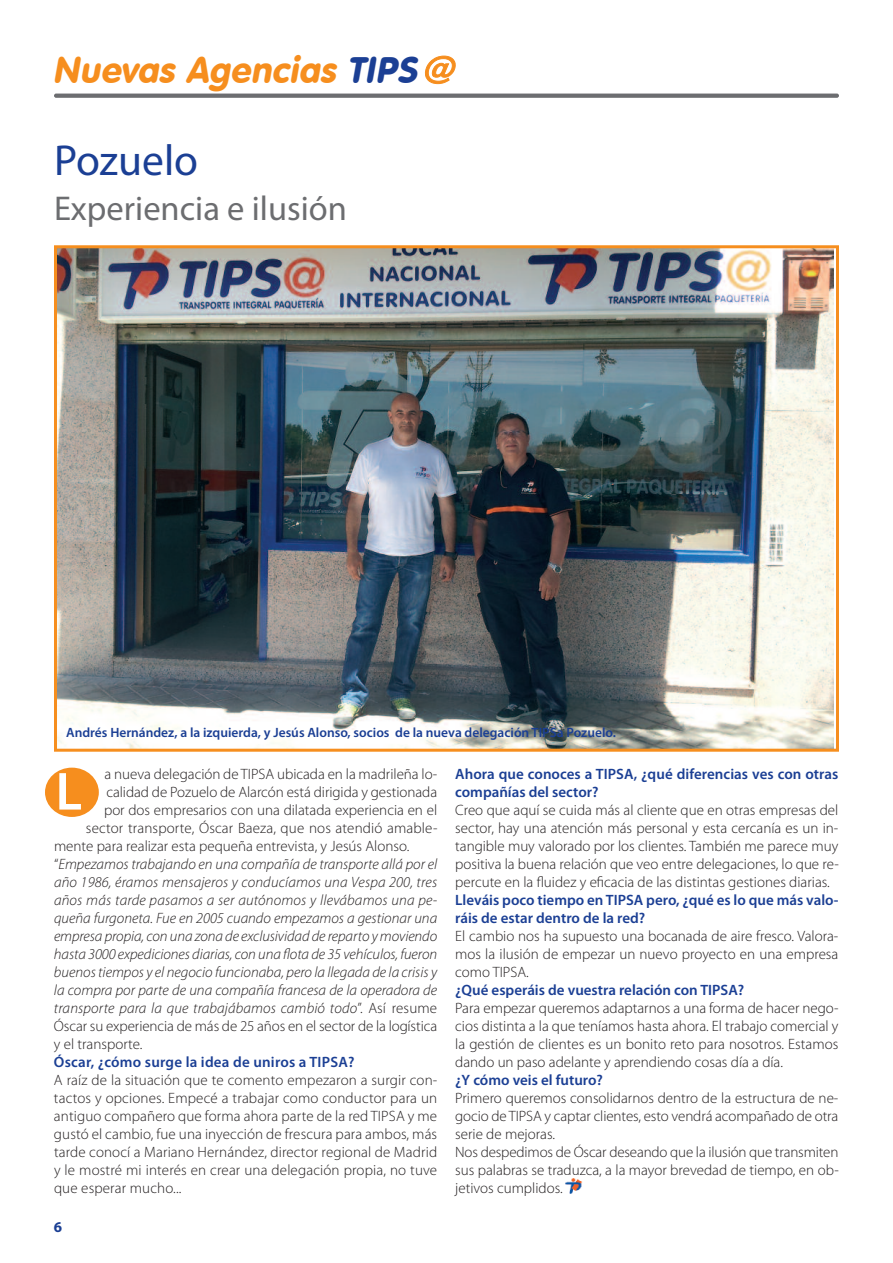
<style>
.page{position:relative;width:893px;height:1263px;background:#fff}
.page>*{position:absolute;margin:0;border:0;box-sizing:border-box;transform-origin:0 0}
.t1{font:600 54px "Myriad Pro";color:#fff}
.t2{font:43.5px "Myriad Pro";color:#1b3f94}
.t3{font:italic 36px "VAG Rounded BT";color:#f68e1e}
.t4{font:34.5px "Myriad Pro";color:#6c6d70}
.t5{font:300 15px/18px "Myriad Pro";color:#231f20;text-align:justify}
.t6{font:italic 300 15px "Myriad Pro";color:#231f20}
.t7{font:600 15px/18px "Myriad Pro";color:#1b3f94}
.t8{font:700 15px "Myriad Pro";color:#1b3f94}
.t9{font:600 13.5px "Myriad Pro";color:#1b3f94}
.s1{color:#1b3f94}
.s2{font-size:31.5px}
.s3{font-style:normal}
</style>
<div class="page">
<img style="left:58px;top:249px;width:776px;height:499px">
<div style="left:54px;top:245px;width:785px;height:507px;border:3px solid #f68e1e"></div>
<svg style="left:54px;top:94px;width:785px;height:4px;background:#737476"></svg>
<div style="left:45px;top:768px;width:54px;height:49px;background:#f68e1e;border-radius:50%"></div>
<img style="left:565px;top:1178px;width:18px;height:16px">
<h3 class="t3" style="left:52px;top:47px;width:409px">Nuevas Agencias <span class="s1">TIPS</span> <span class="s2">@</span></h3>
<h2 class="t2" style="left:54px;top:144px;width:146px">Pozuelo</h2>
<h3 class="t4" style="left:54px;top:196px;width:294px">Experiencia e ilusión</h3>
<p class="t9" style="left:66px;top:727px;width:551px">Andrés Hernández, a la izquierda, y Jesús Alonso, socios de la nueva delegación TIPSa Pozuelo.</p>
<p class="t5" style="left:105px;top:766px;width:334px">a nueva delegación de TIPSA ubicada en la madrileña lo-</p>
<p class="t5" style="left:106px;top:784px;width:332px">calidad de Pozuelo de Alarcón está dirigida y gestionada</p>
<p class="t5" style="left:104px;top:802px;width:335px">por dos empresarios con una dilatada experiencia en el</p>
<p class="t5" style="left:86px;top:820px;width:353px">sector transporte, Óscar Baeza, que nos atendió amable-</p>
<p class="t5" style="left:54px;top:838px;width:357px">mente para realizar esta pequeña entrevista, y Jesús Alonso.</p>
<p class="t6" style="left:54px;top:858px;width:385px"><span class="s3">“</span>Empezamos trabajando en una compañía de transporte allá por el</p>
<p class="t6" style="left:54px;top:876px;width:385px">año 1986, éramos mensajeros y conducíamos una Vespa 200, tres</p>
<p class="t6" style="left:54px;top:894px;width:385px">años más tarde pasamos a ser autónomos y llevábamos una pe-</p>
<p class="t6" style="left:54px;top:912px;width:385px">queña furgoneta. Fue en 2005 cuando empezamos a gestionar una</p>
<p class="t6" style="left:54px;top:930px;width:385px">empresa propia, con una zona de exclusividad de reparto ymoviendo</p>
<p class="t6" style="left:54px;top:948px;width:385px">hasta 3000 expediciones diarias, con una flota de 35 vehículos, fueron</p>
<p class="t6" style="left:54px;top:966px;width:385px">buenos tiempos y el negocio funcionaba, pero la llegada de la crisis y</p>
<p class="t6" style="left:54px;top:984px;width:385px">la compra por parte de una compañía francesa de la operadora de</p>
<p class="t6" style="left:54px;top:1002px;width:385px">transporte para la que trabajábamos cambió todo<span class="s3">”. Así resume</span></p>
<p class="t5" style="left:54px;top:1018px;width:385px">Óscar su experiencia de más de 25 años en el sector de la logística</p>
<p class="t5" style="left:54px;top:1036px;width:90px">y el transporte.</p>
<p class="t7" style="left:54px;top:1054px;width:302px">Óscar, ¿cómo surge la idea de uniros a TIPSA?</p>
<p class="t5" style="left:54px;top:1072px;width:385px">A raíz de la situación que te comento empezaron a surgir con&shy;tactos y opciones. Empecé a trabajar como conductor para un antiguo compañero que forma ahora parte de la red TIPSA y me gustó el cambio, fue una inyección de frescura para ambos, más tarde conocí a Mariano Hernández, director regional de Madrid y le mostré mi interés en crear una delegación propia, no tuve que esperar mucho...</p>
<h1 class="t1" style="left:56px;top:771px;width:28px">L</h1>
<p class="t8" style="left:54px;top:1221px;width:10px">6</p>
<p class="t7" style="left:455px;top:766px;width:385px">Ahora que conoces a TIPSA, ¿qué diferencias ves con otras compañías del sector?</p>
<p class="t5" style="left:455px;top:802px;width:385px">Creo que aquí se cuida más al cliente que en otras empresas del sector, hay una atención más personal y esta cercanía es un in&shy;tangible muy valorado por los clientes. También me parece muy positiva la buena relación que veo entre delegaciones, lo que re&shy;percute en la fluidez y eficacia de las distintas gestiones diarias.</p>
<p class="t7" style="left:455px;top:892px;width:385px">Lleváis poco tiempo en TIPSA pero, ¿qué es lo que más valo&shy;ráis de estar dentro de la red?</p>
<p class="t5" style="left:455px;top:928px;width:385px">El cambio nos ha supuesto una bocanada de aire fresco. Valora&shy;mos la ilusión de empezar un nuevo proyecto en una empresa como TIPSA.</p>
<p class="t7" style="left:455px;top:982px;width:291px">¿Qué esperáis de vuestra relación con TIPSA?</p>
<p class="t5" style="left:455px;top:1000px;width:385px">Para empezar queremos adaptarnos a una forma de hacer nego&shy;cios distinta a la que teníamos hasta ahora. El trabajo comercial y la gestión de clientes es un bonito reto para nosotros. Estamos dando un paso adelante y aprendiendo cosas día a día.</p>
<p class="t7" style="left:455px;top:1072px;width:149px">¿Y cómo veis el futuro?</p>
<p class="t5" style="left:455px;top:1090px;width:385px;text-align:left">Primero queremos consolidarnos dentro de la estructura de ne&shy;gocio de TIPSA y captar clientes, esto vendrá acompañado de otra serie de mejoras.<br>Nos despedimos de Óscar deseando que la ilusión que transmiten sus palabras se traduzca, a la mayor brevedad de tiempo, en ob&shy;jetivos cumplidos.</p>
</div>
